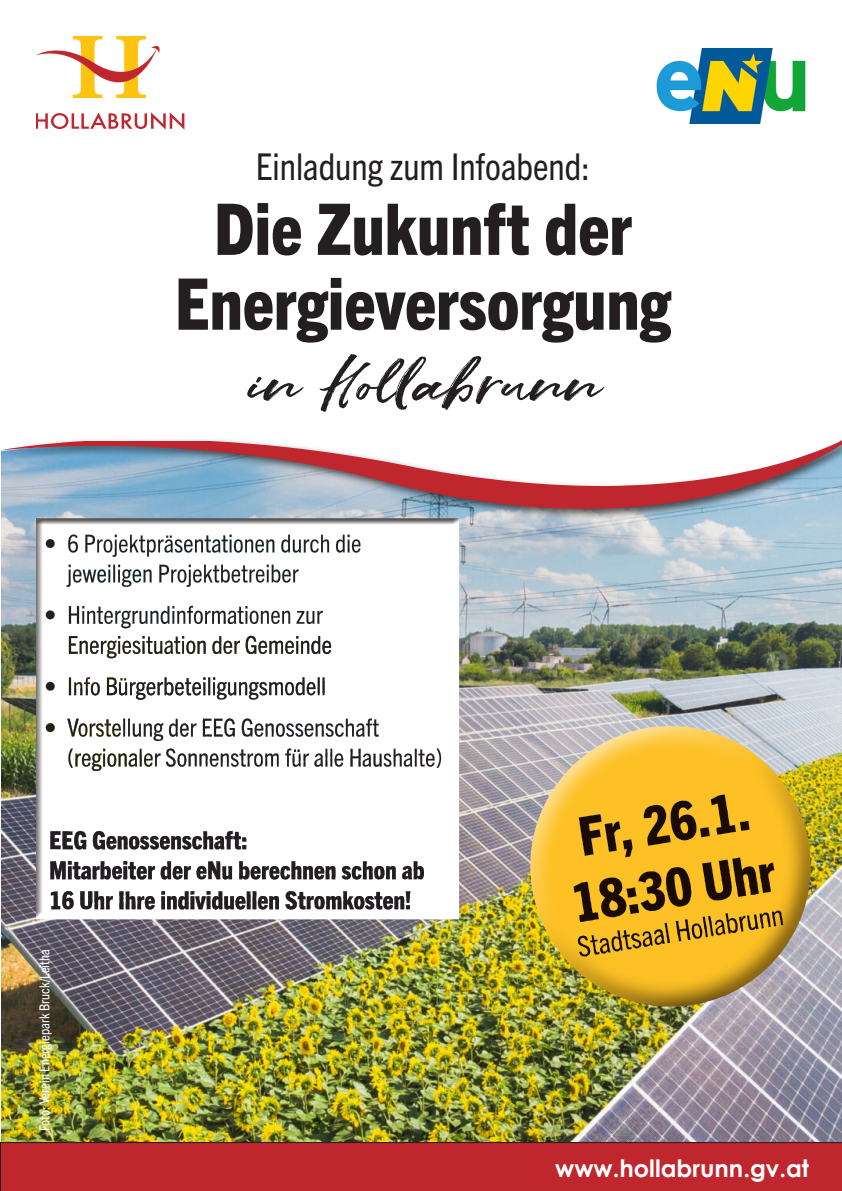
<style>
.page{position:relative;width:842px;height:1191px;background:#fff}
.page>*{position:absolute;margin:0;border:0;box-sizing:border-box;transform-origin:0 0}
.Einf__Abs{font:800 condensed 71.3px "Trade Gothic Next";color:#231f20}
.Einf__Abs-2{font:71.3px "May Wilde";color:#231f20}
.Einf__Abs-3{font:condensed 37.4px "Trade Gothic Next";color:#231f20}
.t1{font:700 24px "Century Gothic";color:#fff}
.t2{font:condensed 14px "Trade Gothic Next";color:#fff}
</style>
<div class="page">
<svg style="left:36px;top:36px;width:148px;height:94px"></svg>
<img style="left:1px;top:520px;width:841px;height:622px">
<div style="left:0;top:438px;width:842px;height:82px;background:#231f20;opacity:.75"></div>
<svg style="left:1px;top:441px;width:841px;height:68px"></svg>
<div style="left:35px;top:517px;width:428px;height:402px;background:#231f20;opacity:.75"></div>
<img style="left:509px;top:706px;width:300px;height:251px">
<img style="left:513px;top:736px;width:327px;height:291px">
<img style="left:656px;top:48px;width:150px;height:75px">
<div style="left:0;top:1142px;width:842px;height:49px;background:#c0262d"></div>
<p class="Einf__Abs-3" style="left:256px;top:145px;width:336px">Einladung zum Infoabend:</p>
<p class="Einf__Abs" style="left:214px;top:186px;width:419px">Die Zukunft der</p>
<p class="Einf__Abs" style="left:175px;top:261px;width:497px">Energieversorgung</p>
<p class="Einf__Abs-2" style="left:247px;top:345px;width:353px">in Hollabrunn</p>
<p class="t2" style="left:36px;top:1131px;width:184px;rotate:-90deg">Foto: Verein Energiepark Bruck/Leitha</p>
<p class="t1" style="left:555px;top:1150px;width:255px">www.hollabrunn.gv.at</p>
</div>
